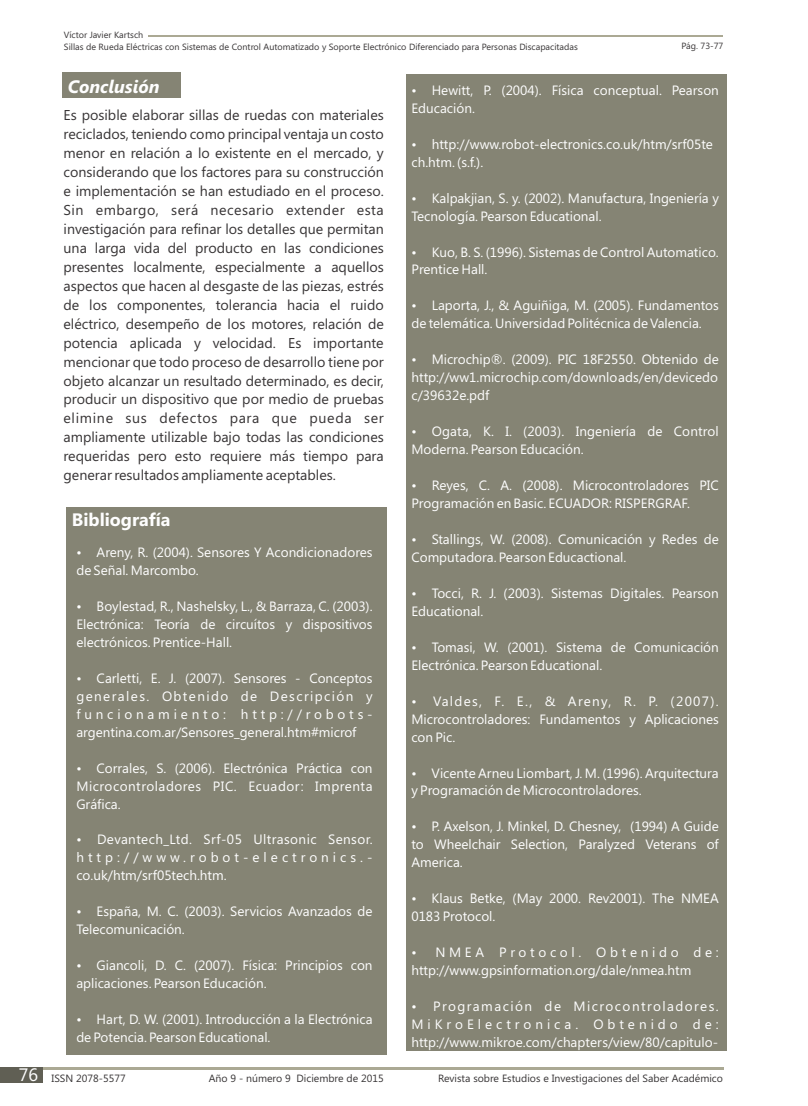
<style>
.page{position:relative;width:808px;height:1106px;background:#fff}
.page>*{position:absolute;margin:0;border:0;box-sizing:border-box;transform-origin:0 0}
.t1{font:700 18px "Segoe UI";color:#fefefe}
.t2{font:italic 700 18px "Segoe UI";color:#fefefe}
.t3{font:14.25px/18.9px "Segoe UI";color:#373435;text-align:justify}
.t4{font:13.5px/18px "Segoe UI";color:#fefefe}
.t5{font:10.5px "Segoe UI";color:#373435}
.t6{font:9px "Segoe UI";color:#373435}
.s1{font-size:18px;color:#fefefe}
</style>
<div class="page">
<hr style="left:0;top:1067px;width:723px;height:3px;background:#aba994">
<div style="left:0;top:1067px;width:43px;height:15px;background:#605f54"></div>
<hr style="left:148px;top:36px;width:575px;height:1px;background:#aba994">
<div style="left:63px;top:72px;width:118px;height:26px;background:#858474"></div>
<div style="left:66px;top:507px;width:321px;height:548px;background:#858474"></div>
<div style="left:406px;top:74px;width:320px;height:977px;background:#858474"></div>
<p class="t6" style="left:64px;top:31px;width:81px">Víctor Javier Kartsch</p>
<p class="t6" style="left:64px;top:44px;width:515px">Sillas de Rueda Eléctricas con Sistemas de Control Automatizado y Soporte Electrónico Diferenciado para Personas Discapacitadas</p>
<p class="t6" style="left:681px;top:42px;width:44px">Pág. 73-77</p>
<h1 class="t2" style="left:68px;top:80px;width:93px">Conclusión</h1>
<p class="t3" style="left:64px;top:107px;width:322px">Es posible elaborar sillas de ruedas con materiales reciclados, teniendo como principal ventaja un costo menor en relación a lo existente en el mercado, y considerando que los factores para su construcción e implementación se han estudiado en el proceso.<br>Sin embargo, será necesario extender esta investigación para refinar los detalles que permitan una larga vida del producto en las condiciones presentes localmente, especialmente a aquellos aspectos que hacen al desgaste de las piezas, estrés de los componentes, tolerancia hacia el ruido eléctrico, desempeño de los motores, relación de potencia aplicada y velocidad. Es importante mencionar que todo proceso de desarrollo tiene por objeto alcanzar un resultado determinado, es decir, producir un dispositivo que por medio de pruebas elimine sus defectos para que pueda ser ampliamente utilizable bajo todas las condiciones requeridas pero esto requiere más tiempo para generar resultados ampliamente aceptables.</p>
<h1 class="t1" style="left:72px;top:513px;width:100px">Bibliografía</h1>
<p class="t4" style="left:76px;top:544px;width:298px;text-indent:20px">Areny, R. (2004). Sensores Y Acondicionadores de Señal. Marcombo.</p>
<p class="t4" style="left:76px;top:598px;width:298px;text-align:justify;text-indent:20px">Boylestad, R., Nashelsky, L., &amp; Barraza, C. (2003).<br>Electrónica: Teoría de circuítos y dispositivos electrónicos. Prentice-Hall.</p>
<p class="t4" style="left:76px;top:670px;width:298px;text-align:justify;text-indent:20px">Carletti, E. J. (2007). Sensores - Conceptos generales. Obtenido de Descripción y funcionamiento: http://robots&shy;argentina.com.ar/Sensores_general.htm#microf</p>
<p class="t4" style="left:76px;top:760px;width:298px;text-align:justify;text-indent:20px">Corrales, S. (2006). Electrónica Práctica con Microcontroladores PIC. Ecuador: Imprenta Gráfica.</p>
<p class="t4" style="left:76px;top:832px;width:298px;text-align:justify;text-indent:21px">Devantech_Ltd. Srf-05 Ultrasonic Sensor. http://www.robot-electronics.- co.uk/htm/srf05tech.htm.</p>
<p class="t4" style="left:76px;top:903px;width:298px;text-indent:20px">España, M. C. (2003). Servicios Avanzados de<br>Telecomunicación.</p>
<p class="t4" style="left:76px;top:957px;width:298px;text-indent:20px">Giancoli, D. C. (2007). Física: Principios con aplicaciones. Pearson Educación.</p>
<p class="t4" style="left:76px;top:1011px;width:298px;text-indent:20px">Hart, D. W. (2001). Introducción a la Electrónica de Potencia. Pearson Educational.</p>
<p class="t4" style="left:411px;top:82px;width:309px;text-indent:20px">Hewitt, P. (2004). Física conceptual. Pearson<br>Educación.</p>
<p class="t4" style="left:411px;top:136px;width:303px;text-indent:20px">http://www.robot-electronics.co.uk/htm/srf05te ch.htm. (s.f.).</p>
<p class="t4" style="left:411px;top:190px;width:309px;text-indent:20px">Kalpakjian, S. y. (2002). Manufactura, Ingeniería y<br>Tecnología. Pearson Educational.</p>
<p class="t4" style="left:411px;top:244px;width:309px;text-indent:20px">Kuo, B. S. (1996). Sistemas de Control Automatico.<br>Prentice Hall.</p>
<p class="t4" style="left:411px;top:298px;width:309px;text-indent:20px">Laporta, J., &amp; Aguiñiga, M. (2005). Fundamentos de telemática. Universidad Politécnica de Valencia.</p>
<p class="t4" style="left:411px;top:352px;width:309px;text-align:justify;text-indent:20px">Microchip®. (2009). PIC 18F2550. Obtenido de http://ww1.microchip.com/downloads/en/devicedo c/39632e.pdf</p>
<p class="t4" style="left:411px;top:423px;width:309px;text-indent:20px">Ogata, K. I. (2003). Ingeniería de Control<br>Moderna. Pearson Educación.</p>
<p class="t4" style="left:411px;top:477px;width:309px;text-indent:20px">Reyes, C. A. (2008). Microcontroladores PIC<br>Programación en Basic. ECUADOR: RISPERGRAF.</p>
<p class="t4" style="left:411px;top:531px;width:309px;text-indent:20px">Stallings, W. (2008). Comunicación y Redes de<br>Computadora. Pearson Educactional.</p>
<p class="t4" style="left:411px;top:585px;width:309px;text-indent:20px">Tocci, R. J. (2003). Sistemas Digitales. Pearson<br>Educational.</p>
<p class="t4" style="left:411px;top:639px;width:309px;text-indent:20px">Tomasi, W. (2001). Sistema de Comunicación<br>Electrónica. Pearson Educational.</p>
<p class="t4" style="left:411px;top:693px;width:309px;text-align:justify;text-indent:22px">Valdes, F. E., &amp; Areny, R. P. (2007).<br>Microcontroladores: Fundamentos y Aplicaciones con Pic.</p>
<p class="t4" style="left:411px;top:765px;width:309px;text-indent:20px">Vicente Arneu Liombart, J. M. (1996). Arquitectura y Programación de Microcontroladores.</p>
<p class="t4" style="left:411px;top:819px;width:309px;text-align:justify;text-indent:20px">P. Axelson, J. Minkel, D. Chesney, (1994) A Guide to Wheelchair Selection, Paralyzed Veterans of America.</p>
<p class="t4" style="left:411px;top:890px;width:309px;text-indent:20px">Klaus Betke, (May 2000. Rev2001). The NMEA<br>0183 Protocol.</p>
<p class="t4" style="left:411px;top:944px;width:309px;text-indent:24px">NMEA Protocol. Obtenido de: http://www.gpsinformation.org/dale/nmea.htm</p>
<p class="t4" style="left:411px;top:998px;width:309px;text-align:justify;text-indent:22px">Programación de Microcontroladores.<br>MiKroElectronica. Obtenido de: http://www.mikroe.com/chapters/view/80/capitulo-</p>
<p class="t5" style="left:19px;top:1074px;width:109px"><span class="s1">76</span> ISSN 2078-5577</p>
<p class="t5" style="left:209px;top:1073px;width:176px">Año 9 - número 9 Diciembre de 2015</p>
<p class="t5" style="left:438px;top:1074px;width:286px">Revista sobre Estudios e Investigaciones del Saber Académico</p>
</div>
